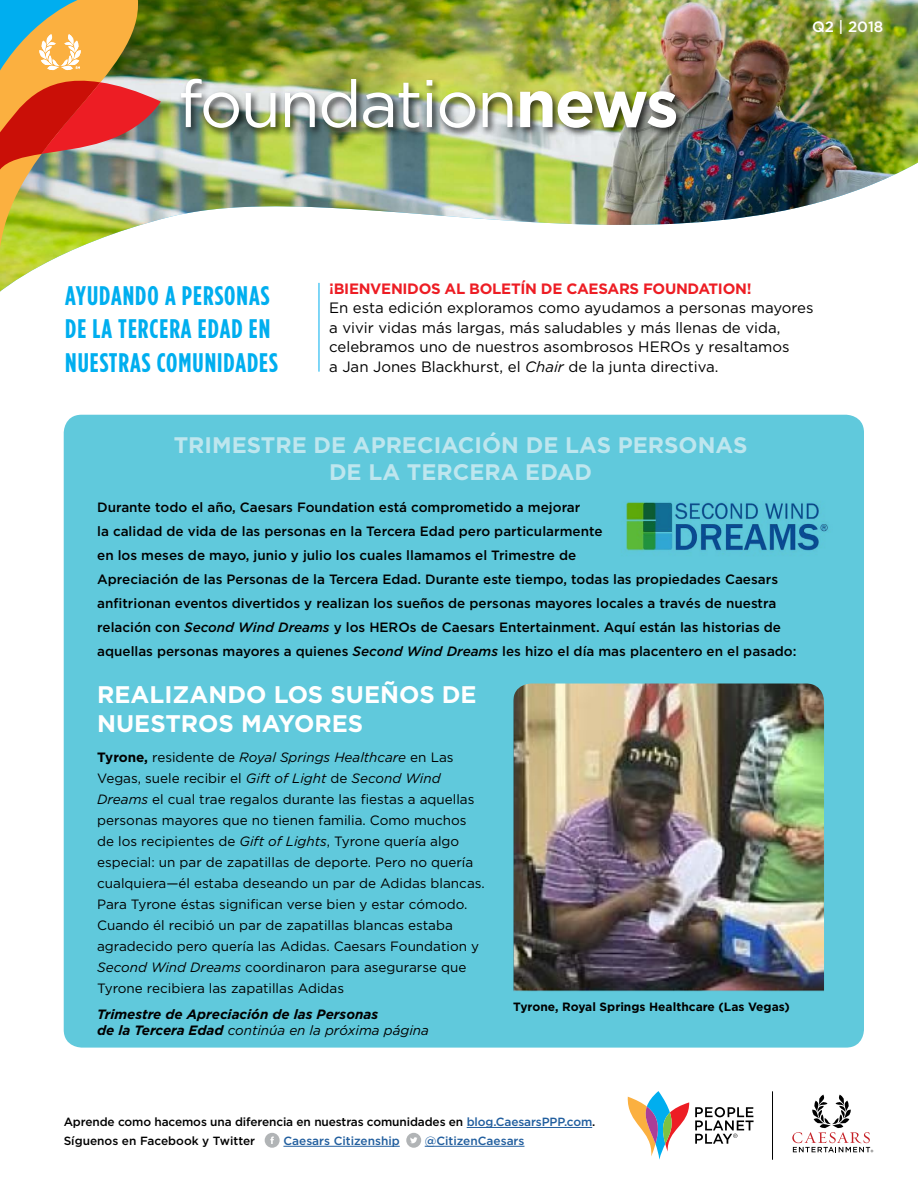
<style>
.page{position:relative;width:918px;height:1188px;background:#fff}
.page>*{position:absolute;margin:0;border:0;box-sizing:border-box;transform-origin:0 0}
.t1{font:65.85px "Gotham";letter-spacing:-.03em;color:#fff}
.t2{font:700 26.85px/33.3px "Gotham Condensed";letter-spacing:.035em;color:#00aeef}
.t3{font:700 24px/28.8px "Gotham";color:#fff}
.t4{font:700 22.5px/27px "Gotham";color:#bee6ee;text-align:center}
.t5{font:15px/19.5px "Gotham";color:#000}
.t6{font:700 15px "Gotham";letter-spacing:-.02em;color:#ed1d24}
.t7{font:500 15px "Gotham";color:#fff}
.t8{font:13.5px/21px "Gotham";color:#000}
.t9{font:500 13.5px/24px "Gotham";color:#000}
.t10{font:italic 700 13.5px/16.2px "Gotham";color:#000}
.t11{font:700 12px "Gotham";color:#000}
.t12{font:500 11.85px/18.8px "Gotham";letter-spacing:-.01em;color:#000}
.t13{font:500 11.85px "Gotham";color:#215e9e}
.s1{font-weight:700}
.s2{font-style:italic}
.s3{font-weight:400}
.s4{color:#215e9e}
</style>
<div class="page">
<img style="left:0;top:0;width:918px;height:292px">
<div style="left:64px;top:415px;width:800px;height:633px;background:#60c9dc;border-radius:18px"></div>
<img style="left:0;top:0;width:161px;height:248px">
<div style="left:178px;top:76px;width:508px;height:62px;background:#000;opacity:.75"></div>
<hr style="left:319px;top:283px;width:1px;height:89px;background:#00aeef">
<img style="left:513px;top:684px;width:311px;height:308px">
<img style="left:626px;top:501px;width:202px;height:53px">
<hr style="left:467px;top:1127px;width:125px;height:1px;background:#215e9e">
<hr style="left:283px;top:1146px;width:117px;height:1px;background:#215e9e">
<hr style="left:425px;top:1146px;width:99px;height:1px;background:#215e9e">
<svg style="left:265px;top:1133px;width:15px;height:15px"></svg>
<svg style="left:406px;top:1133px;width:15px;height:15px"></svg>
<svg style="left:792px;top:1095px;width:81px;height:57px"></svg>
<svg style="left:627px;top:1091px;width:62px;height:69px"></svg>
<svg style="left:695px;top:1107px;width:59px;height:37px"></svg>
<hr style="left:772px;top:1091px;width:1px;height:69px;background:#000">
<h1 class="t1" style="left:178px;top:67px;width:502px">foundation<span class="s1">news</span></h1>
<p class="t7" style="left:812px;top:18px;width:73px">Q2 | 2018</p>
<h2 class="t2" style="left:65px;top:279px;width:214px">AYUDANDO A PERSONAS<br>DE LA TERCERA EDAD EN<br>NUESTRAS COMUNIDADES</h2>
<p class="t6" style="left:329px;top:280px;width:424px">¡BIENVENIDOS AL BOLETÍN DE CAESARS FOUNDATION!</p>
<p class="t5" style="left:329px;top:298px;width:486px">En esta edición exploramos como ayudamos a personas mayores a vivir vidas más largas, más saludables y más llenas de vida, celebramos uno de nuestros asombrosos HEROs y resaltamos<br>a Jan Jones Blackhurst, el <span class="s2">Chair</span> de la junta directiva.</p>
<h3 class="t4" style="left:174px;top:431px;width:575px">TRIMESTRE DE APRECIACIÓN DE LAS PERSONAS<br>DE LA TERCERA EDAD</h3>
<p class="t9" style="left:97px;top:495px;width:701px">Durante todo el año, Caesars Foundation está comprometido a mejorar<br>la calidad de vida de las personas en la Tercera Edad pero particularmente<br>en los meses de mayo, junio y julio los cuales llamamos el Trimestre de<br>Apreciación de las Personas de la Tercera Edad. Durante este tiempo, todas las propiedades Caesars anfitrionan eventos divertidos y realizan los sueños de personas mayores locales a través de nuestra relación con <span class="s2">Second Wind Dreams</span> y los HEROs de Caesars Entertainment. Aquí están las historias de aquellas personas mayores a quienes <span class="s2">Second Wind Dreams</span> les hizo el día mas placentero en el pasado:</p>
<h3 class="t3" style="left:97px;top:680px;width:381px">REALIZANDO LOS SUEÑOS DE<br>NUESTROS MAYORES</h3>
<p class="t8" style="left:97px;top:746px;width:389px"><span class="s1">Tyrone,</span> residente de <span class="s2">Royal Springs Healthcare</span> en Las Vegas, suele recibir el <span class="s2">Gift of Light</span> de <span class="s2">Second Wind Dreams</span> el cual trae regalos durante las fiestas a aquellas personas mayores que no tienen familia. Como muchos de los recipientes de <span class="s2">Gift of Lights</span>, Tyrone quería algo especial: un par de zapatillas de deporte. Pero no quería cualquiera—él estaba deseando un par de Adidas blancas.<br>Para Tyrone éstas significan verse bien y estar cómodo.<br>Cuando él recibió un par de zapatillas blancas estaba agradecido pero quería las Adidas. Caesars Foundation y <span class="s2">Second Wind Dreams</span> coordinaron para asegurarse que Tyrone recibiera las zapatillas Adidas</p>
<p class="t10" style="left:97px;top:1005px;width:333px">Trimestre de Apreciación de las Personas<br>de la Tercera Edad <span class="s3">continúa en la próxima página</span></p>
<p class="t11" style="left:513px;top:999px;width:278px">Tyrone, Royal Springs Healthcare (Las Vegas)</p>
<p class="t12" style="left:64px;top:1112px;width:533px">Aprende como hacemos una diferencia en nuestras comunidades en <span class="s4">blog.CaesarsPPP.com</span>.<br>Síguenos en Facebook y Twitter</p>
<p class="t13" style="left:283px;top:1134px;width:118px">Caesars Citizenship</p>
<p class="t13" style="left:425px;top:1134px;width:101px">@CitizenCaesars</p>
</div>
